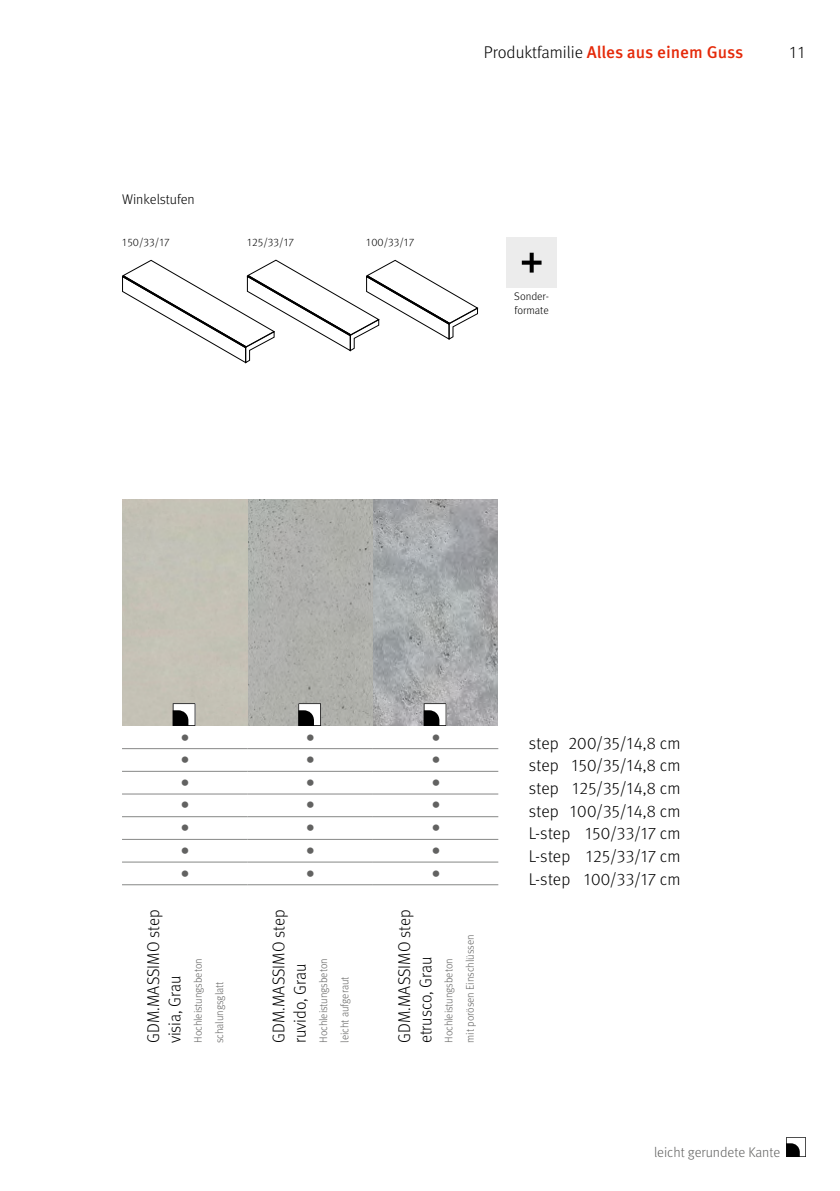
<style>
.page{position:relative;width:840px;height:1191px;background:#fff}
.page>*{position:absolute;margin:0;border:0;box-sizing:border-box;transform-origin:0 0}
.t1{font:900 18px "Meta Pro";color:#626261}
.t2{font:300 17px/22.6px "Meta Pro";color:#000;text-align:justify}
.t3{font:300 17px/21.2px "Meta Pro";color:#000;scale:.96 1}
.t4{font:500 17px "Meta Pro";color:#e52909}
.t5{font:300 14px "Meta Pro";color:#626261}
.t6{font:300 14px "Meta Pro";color:#000}
.t7{font:300 11px/21.2px "Meta Pro";letter-spacing:-.005em;color:#626261;scale:.96 1}
.t8{font:300 11px/14px "Meta Pro";color:#000}
.s1{font-weight:300;color:#000}
</style>
<div class="page">
<img style="left:122px;top:499px;width:375px;height:227px">
<hr style="left:122px;top:884px;width:125px;height:1px;background:#868786">
<hr style="left:247px;top:884px;width:125px;height:1px;background:#868786">
<hr style="left:372px;top:884px;width:126px;height:1px;background:#868786">
<hr style="left:122px;top:839px;width:125px;height:1px;background:#868786">
<hr style="left:122px;top:771px;width:125px;height:1px;background:#868786">
<hr style="left:122px;top:748px;width:125px;height:1px;background:#868786">
<hr style="left:247px;top:839px;width:125px;height:1px;background:#868786">
<hr style="left:247px;top:771px;width:125px;height:1px;background:#868786">
<hr style="left:247px;top:748px;width:125px;height:1px;background:#868786">
<hr style="left:372px;top:839px;width:126px;height:1px;background:#868786">
<hr style="left:372px;top:771px;width:126px;height:1px;background:#868786">
<hr style="left:372px;top:748px;width:126px;height:1px;background:#868786">
<hr style="left:122px;top:861px;width:125px;height:1px;background:#868786">
<hr style="left:122px;top:793px;width:125px;height:1px;background:#868786">
<hr style="left:247px;top:861px;width:125px;height:1px;background:#868786">
<hr style="left:247px;top:793px;width:125px;height:1px;background:#868786">
<hr style="left:372px;top:861px;width:126px;height:1px;background:#868786">
<hr style="left:372px;top:793px;width:126px;height:1px;background:#868786">
<hr style="left:122px;top:816px;width:125px;height:1px;background:#868786">
<hr style="left:247px;top:816px;width:125px;height:1px;background:#868786">
<hr style="left:372px;top:816px;width:126px;height:1px;background:#868786">
<svg style="left:298px;top:703px;width:23px;height:23px"></svg>
<svg style="left:173px;top:703px;width:22px;height:23px"></svg>
<svg style="left:423px;top:703px;width:23px;height:23px"></svg>
<svg style="left:786px;top:1137px;width:19px;height:20px"></svg>
<div style="left:506px;top:237px;width:50px;height:51px;background:#ececec"></div>
<svg style="left:521px;top:253px;width:20px;height:19px"></svg>
<svg style="left:122px;top:260px;width:356px;height:103px"></svg>
<p class="t6" style="left:122px;top:189px;width:74px">Winkelstufen</p>
<p class="t8" style="left:122px;top:234px;width:49px">150/33/17</p>
<p class="t8" style="left:247px;top:234px;width:48px">125/33/17</p>
<p class="t8" style="left:366px;top:234px;width:49px">100/33/17</p>
<p class="t4" style="left:483px;top:39px;width:261px"><span class="s1">Produktfamilie</span> Alles aus einem Guss</p>
<p class="t2" style="left:789px;top:40px;width:18px">11</p>
<p class="t8" style="left:514px;top:288px;width:36px">Sonder&shy;formate</p>
<p class="t1" style="left:171px;top:877px;width:146px;rotate:-90deg">•••••••</p>
<p class="t3" style="left:142px;top:1043px;width:141px;rotate:-90deg">GDM.MASSIMO step visia, Grau</p>
<p class="t7" style="left:187px;top:1043px;width:90px;rotate:-90deg">Hochleistungsbeton schalungsglatt</p>
<p class="t1" style="left:296px;top:877px;width:146px;rotate:-90deg">•••••••</p>
<p class="t3" style="left:267px;top:1043px;width:141px;rotate:-90deg">GDM.MASSIMO step ruvido, Grau</p>
<p class="t7" style="left:312px;top:1042px;width:89px;rotate:-90deg">Hochleistungsbeton leicht aufgeraut</p>
<p class="t1" style="left:421px;top:877px;width:146px;rotate:-90deg">•••••••</p>
<p class="t3" style="left:392px;top:1043px;width:141px;rotate:-90deg">GDM.MASSIMO step etrusco, Grau</p>
<p class="t7" style="left:437px;top:1043px;width:114px;rotate:-90deg">Hochleistungsbeton<br>mit porösen Einschlüssen</p>
<p class="t2" style="left:528px;top:730px;width:153px">step 200/35/14,8 cm step 150/35/14,8 cm step 125/35/14,8 cm step 100/35/14,8 cm L-step 150/33/17 cm L-step 125/33/17 cm L-step 100/33/17 cm</p>
<p class="t5" style="left:653px;top:1142px;width:128px">leicht gerundete Kante</p>
</div>
